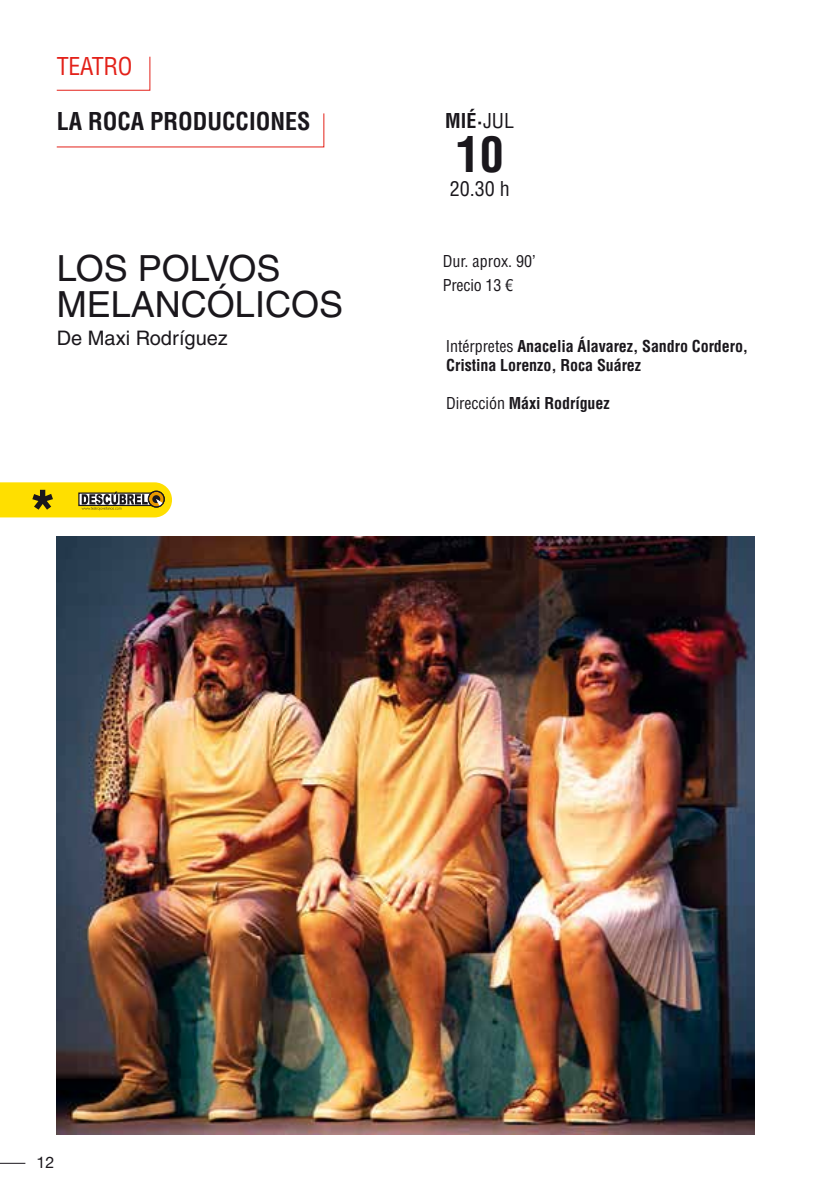
<style>
.page{position:relative;width:840px;height:1191px;background:#fff}
.page>*{position:absolute;margin:0;border:0;box-sizing:border-box;transform-origin:0 0}
.t1{font:700 condensed 48px "Helvetica LT Std";color:#1a171c}
.t2{font:36px/36px "Helvetica LT Std";color:#1a171c}
.t3{font:700 condensed 24px "Helvetica LT Std";color:#1a171c}
.t4{font:condensed 24px "Helvetica LT Std";letter-spacing:-.015em;color:#e32119}
.t5{font:20px "Helvetica LT Std";color:#1a171c}
.t6{font:700 condensed 20px "Helvetica LT Std";color:#1a171c}
.t7{font:condensed 20px "Helvetica LT Std";color:#1a171c}
.t8{font:700 condensed 16px/19.2px "Helvetica LT Std";letter-spacing:-.005em;color:#1a171c}
.t9{font:condensed 16px "Helvetica LT Std";color:#1a171c}
.t10{font:16px "Helvetica Neue";color:#1a171c}
.s1{font-weight:400}
</style>
<div class="page">
<img style="left:57px;top:537px;width:697px;height:597px">
<svg style="left:0;top:1162px;width:25px;height:1px"></svg>
<svg style="left:56px;top:113px;width:269px;height:35px"></svg>
<svg style="left:56px;top:56px;width:95px;height:35px"></svg>
<svg style="left:0;top:482px;width:172px;height:35px;background:#d9c01b"></svg>
<h3 class="t4" style="left:57px;top:51px;width:77px">TEATRO</h3>
<h3 class="t3" style="left:57px;top:107px;width:255px">LA ROCA PRODUCCIONES</h3>
<h2 class="t2" style="left:57px;top:250px;width:288px">LOS POLVOS<br>MELANCÓLICOS</h2>
<p class="t5" style="left:57px;top:326px;width:173px">De Maxi Rodríguez</p>
<p class="t6" style="left:445px;top:108px;width:70px">MIÉ·<span class="s1">JUL</span></p>
<h1 class="t1" style="left:455px;top:124px;width:49px">10</h1>
<p class="t7" style="left:449px;top:176px;width:61px">20.30 h</p>
<p class="t9" style="left:442px;top:251px;width:95px">Dur. aprox. 90’</p>
<p class="t9" style="left:442px;top:275px;width:72px">Precio 13 €</p>
<p class="t8" style="left:445px;top:336px;width:304px"><span class="s1">Intérpretes</span> Anacelia Álavarez, Sandro Cordero,<br>Cristina Lorenzo, Roca Suárez</p>
<p class="t8" style="left:446px;top:394px;width:165px"><span class="s1">Dirección</span> Máxi Rodríguez</p>
<p class="t10" style="left:36px;top:1150px;width:19px">12</p>
</div>
